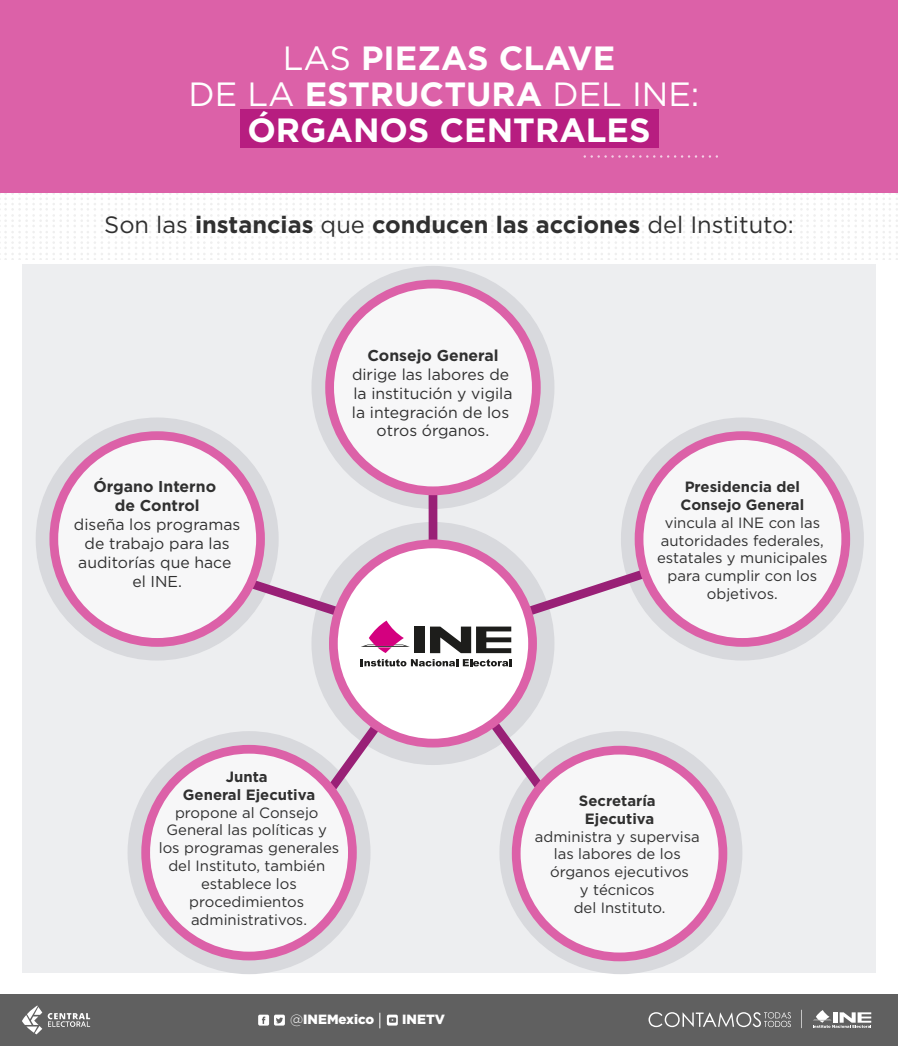
<style>
.page{position:relative;width:898px;height:1046px;background:#fff}
.page>*{position:absolute;margin:0;border:0;box-sizing:border-box;transform-origin:0 0}
.t1{font:700 33.6px/35.9px "Gotham";color:#fff;text-align:center}
.t2{font:700 23.62px "Gotham";color:#303030}
.t3{font:15.75px/18.9px "Gotham";color:#303030;text-align:center}
.t4{font:700 15.75px/18.9px "Gotham";color:#303030;text-align:center}
.t5{font:14.88px/17.8px "Gotham";color:#303030;text-align:center}
.t6{font:700 14.88px/17.8px "Gotham";color:#303030;text-align:center}
.t7{font:900 13.39px "Gotham";color:#fff}
.s1{font-weight:400}
.s2{font-weight:300}
</style>
<div class="page">
<svg style="left:0;top:192px;width:897px;height:67px"></svg>
<div style="left:0;top:994px;width:897px;height:51px;background:#606060"></div>
<svg style="left:22px;top:1005px;width:20px;height:28px"></svg>
<svg style="left:48px;top:1013px;width:42px;height:13px"></svg>
<svg style="left:813px;top:1010px;width:58px;height:17px"></svg>
<svg style="left:801px;top:1009px;width:1px;height:18px"></svg>
<svg style="left:648px;top:1012px;width:142px;height:14px"></svg>
<div style="left:258px;top:1014px;width:11px;height:11px;background:#fff;border-radius:2px"></div>
<svg style="left:262px;top:1016px;width:3px;height:7px"></svg>
<svg style="left:274px;top:1014px;width:11px;height:11px"></svg>
<svg style="left:387px;top:1014px;width:11px;height:11px"></svg>
<svg style="left:276px;top:1017px;width:7px;height:5px"></svg>
<svg style="left:379px;top:1012px;width:1px;height:15px"></svg>
<svg style="left:389px;top:1016px;width:7px;height:6px"></svg>
<div style="left:22px;top:264px;width:853px;height:708px;background:#edeef0"></div>
<div style="left:0;top:0;width:897px;height:192px;background:#dc61a8"></div>
<div style="left:240px;top:108px;width:418px;height:39px;background:#b71d80"></div>
<svg style="left:584px;top:155px;width:134px;height:3px"></svg>
<svg style="left:311px;top:521px;width:243px;height:243px;fill:#d8d9dd"></svg>
<svg style="left:36px;top:417px;width:242px;height:243px"></svg>
<svg style="left:311px;top:266px;width:243px;height:242px"></svg>
<svg style="left:621px;top:417px;width:242px;height:243px"></svg>
<svg style="left:499px;top:731px;width:243px;height:242px"></svg>
<svg style="left:127px;top:731px;width:243px;height:242px"></svg>
<svg style="left:519px;top:563px;width:133px;height:58px"></svg>
<svg style="left:221px;top:566px;width:133px;height:58px"></svg>
<svg style="left:481px;top:710px;width:93px;height:119px"></svg>
<div style="left:428px;top:426px;width:9px;height:117px;background:#992076"></div>
<svg style="left:295px;top:714px;width:93px;height:119px"></svg>
<div style="left:333px;top:543px;width:199px;height:199px;background:#fff;border-radius:50%"></div>
<div style="left:329px;top:539px;width:208px;height:208px;border:9px solid #dc61a8;border-radius:50%"></div>
<svg style="left:360px;top:620px;width:151px;height:46px"></svg>
<div style="left:639px;top:435px;width:206px;height:207px;background:#f7f7f8;border-radius:50%"></div>
<div style="left:634px;top:431px;width:216px;height:215px;border:9px solid #dc61a8;border-radius:50%"></div>
<div style="left:329px;top:284px;width:207px;height:206px;background:#f7f7f8;border-radius:50%"></div>
<div style="left:325px;top:279px;width:215px;height:216px;border:9px solid #dc61a8;border-radius:50%"></div>
<div style="left:54px;top:435px;width:206px;height:207px;background:#f7f7f8;border-radius:50%"></div>
<div style="left:49px;top:431px;width:216px;height:215px;border:9px solid #dc61a8;border-radius:50%"></div>
<div style="left:516px;top:749px;width:206px;height:207px;background:#f7f7f8;border-radius:50%"></div>
<div style="left:512px;top:745px;width:215px;height:215px;border:9px solid #dc61a8;border-radius:50%"></div>
<div style="left:146px;top:749px;width:206px;height:206px;background:#f7f7f8;border-radius:50%"></div>
<div style="left:141px;top:744px;width:216px;height:216px;border:9px solid #dc61a8;border-radius:50%"></div>
<h1 class="t1" style="left:188px;top:40px;width:512px"><span class="s1">LAS</span> PIEZAS CLAVE<br><span class="s1">DE LA</span> ESTRUCTURA <span class="s1">DEL INE:<br></span>ÓRGANOS CENTRALES</h1>
<h2 class="t2" style="left:104px;top:209px;width:691px"><span class="s1">Son las</span> instancias <span class="s1">que</span> conducen las acciones <span class="s1">del Instituto:</span></h2>
<p class="t4" style="left:93px;top:476px;width:124px">Órgano Interno de Control</p>
<p class="t3" style="left:74px;top:514px;width:168px">diseña los programas de trabajo para las auditorías que hace el INE.</p>
<p class="t4" style="left:367px;top:345px;width:132px">Consejo General</p>
<p class="t3" style="left:352px;top:364px;width:162px">dirige las labores de la institución y vigila la integración de los otros órganos.</p>
<p class="t6" style="left:680px;top:477px;width:125px;text-align:left">Presidencia del<br>Consejo General</p>
<p class="t5" style="left:657px;top:513px;width:172px">vincula al INE con las autoridades federales, estatales y municipales para cumplir con los objetivos.</p>
<p class="t6" style="left:183px;top:767px;width:134px">Junta<br>General Ejecutiva</p>
<p class="t5" style="left:159px;top:802px;width:182px">propone al Consejo<br>General las políticas y los programas generales del Instituto, también establece los procedimientos administrativos.</p>
<p class="t7" style="left:290px;top:1009px;width:86px"><span class="s2">@</span>INEMexico</p>
<p class="t7" style="left:402px;top:1009px;width:44px">INETV</p>
<p class="t6" style="left:579px;top:791px;width:78px">Secretaría<br>Ejecutiva</p>
<p class="t5" style="left:535px;top:826px;width:166px">administra y supervisa las labores de los órganos ejecutivos<br>y técnicos<br>del Instituto.</p>
</div>
